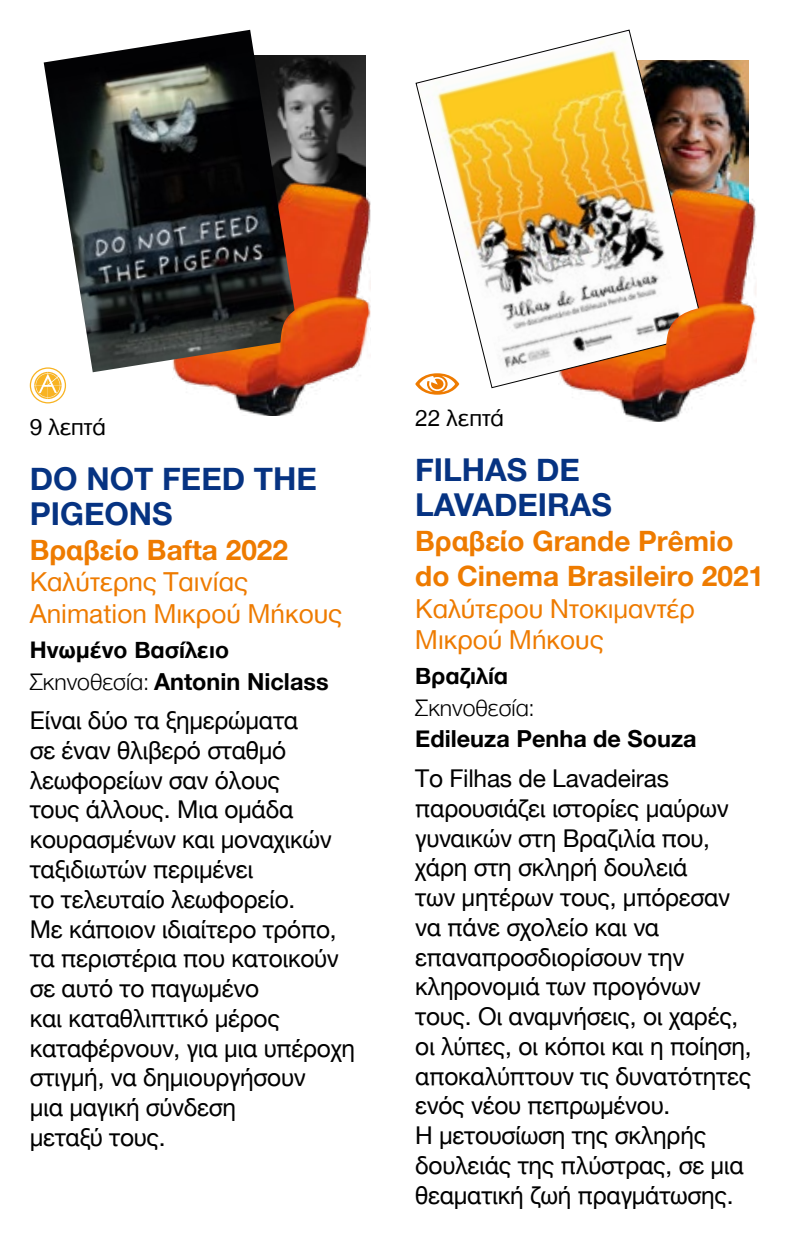
<style>
.page{position:relative;width:794px;height:1241px;background:#fff}
.page>*{position:absolute;margin:0;border:0;box-sizing:border-box;transform-origin:0 0}
.t1{font:700 31.5px/35px "Helvetica Neue";color:#063382}
.t2{font:28px/31.5px "Helvetica Neue Greek";color:#ee7b00}
.t3{font:700 28px/35px "Helvetica Neue";color:#ee7b00}
.t4{font:24.5px/29.8px "Helvetica Neue";letter-spacing:-.01em;color:#000}
.t5{font:700 24.5px "Helvetica Neue Greek";color:#000}
.t6{font:24.5px "Helvetica Neue Greek";color:#000}
.t7{font:300 24.5px "Helvetica Neue Greek";color:#000}
.t8{font:700 23.45px "Helvetica Neue";color:#000}
.s1{font-family:"Helvetica Neue Greek";font-weight:300;font-size:24.5px}
</style>
<div class="page">
<svg style="left:418px;top:388px;width:38px;height:6px"></svg>
<img style="left:705px;top:61px;width:43px;height:111px">
<img style="left:572px;top:172px;width:184px;height:249px">
<img style="left:415px;top:29px;width:290px;height:359px">
<img style="left:663px;top:301px;width:93px;height:93px">
<svg style="left:30px;top:368px;width:36px;height:35px"></svg>
<img style="left:299px;top:55px;width:67px;height:112px">
<img style="left:175px;top:167px;width:196px;height:249px">
<img style="left:44px;top:30px;width:255px;height:342px">
<img style="left:278px;top:295px;width:93px;height:94px">
<p class="t6" style="left:30px;top:414px;width:78px">9 λεπτά</p>
<p class="t1" style="left:30px;top:462px;width:289px">DO NOT FEED THE<br>PIGEONS</p>
<p class="t3" style="left:30px;top:533px;width:260px">Βραβείο Bafta 2022</p>
<p class="t2" style="left:30px;top:566px;width:314px">Καλύτερης Ταινίας<br>Animation Μικρού Μήκους</p>
<p class="t5" style="left:30px;top:636px;width:201px">Ηνωμένο Βασίλειο</p>
<p class="t8" style="left:30px;top:662px;width:300px"><span class="s1">Σκηνοθεσία:</span> Antonin Niclass</p>
<p class="t4" style="left:30px;top:707px;width:327px">Είναι δύο τα ξημερώματα<br>σε έναν θλιβερό σταθμό λεωφορείων σαν όλους<br>τους άλλους. Μια ομάδα κουρασμένων και μοναχικών ταξιδιωτών περιμένει<br>το τελευταίο λεωφορείο.<br>Με κάποιον ιδιαίτερο τρόπο, τα περιστέρια που κατοικούν σε αυτό το παγωμένο<br>και καταθλιπτικό μέρος καταφέρνουν, για μια υπέροχη στιγμή, να δημιουργήσουν<br>μια μαγική σύνδεση<br>μεταξύ τους.</p>
<p class="t6" style="left:415px;top:405px;width:90px">22 λεπτά</p>
<p class="t1" style="left:415px;top:453px;width:198px">FILHAS DE<br>LAVADEIRAS</p>
<p class="t3" style="left:415px;top:524px;width:350px">Βραβείο Grande Prêmio do Cinema Brasileiro 2021</p>
<p class="t2" style="left:415px;top:592px;width:281px">Καλύτερου Ντοκιμαντέρ<br>Μικρού Μήκους</p>
<p class="t5" style="left:415px;top:663px;width:94px">Βραζιλία</p>
<p class="t7" style="left:415px;top:694px;width:121px">Σκηνοθεσία:</p>
<p class="t8" style="left:415px;top:720px;width:283px">Edileuza Penha de Souza</p>
<p class="t4" style="left:415px;top:764px;width:338px">Το Filhas de Lavadeiras παρουσιάζει ιστορίες μαύρων γυναικών στη Βραζιλία που, χάρη στη σκληρή δουλειά<br>των μητέρων τους, μπόρεσαν να πάνε σχολείο και να επαναπροσδιορίσουν την κληρονομιά των προγόνων τους. Οι αναμνήσεις, οι χαρές, οι λύπες, οι κόποι και η ποίηση, αποκαλύπτουν τις δυνατότητες ενός νέου πεπρωμένου.<br>Η μετουσίωση της σκληρής δουλειάς της πλύστρας, σε μια θεαματική ζωή πραγμάτωσης.</p>
</div>
